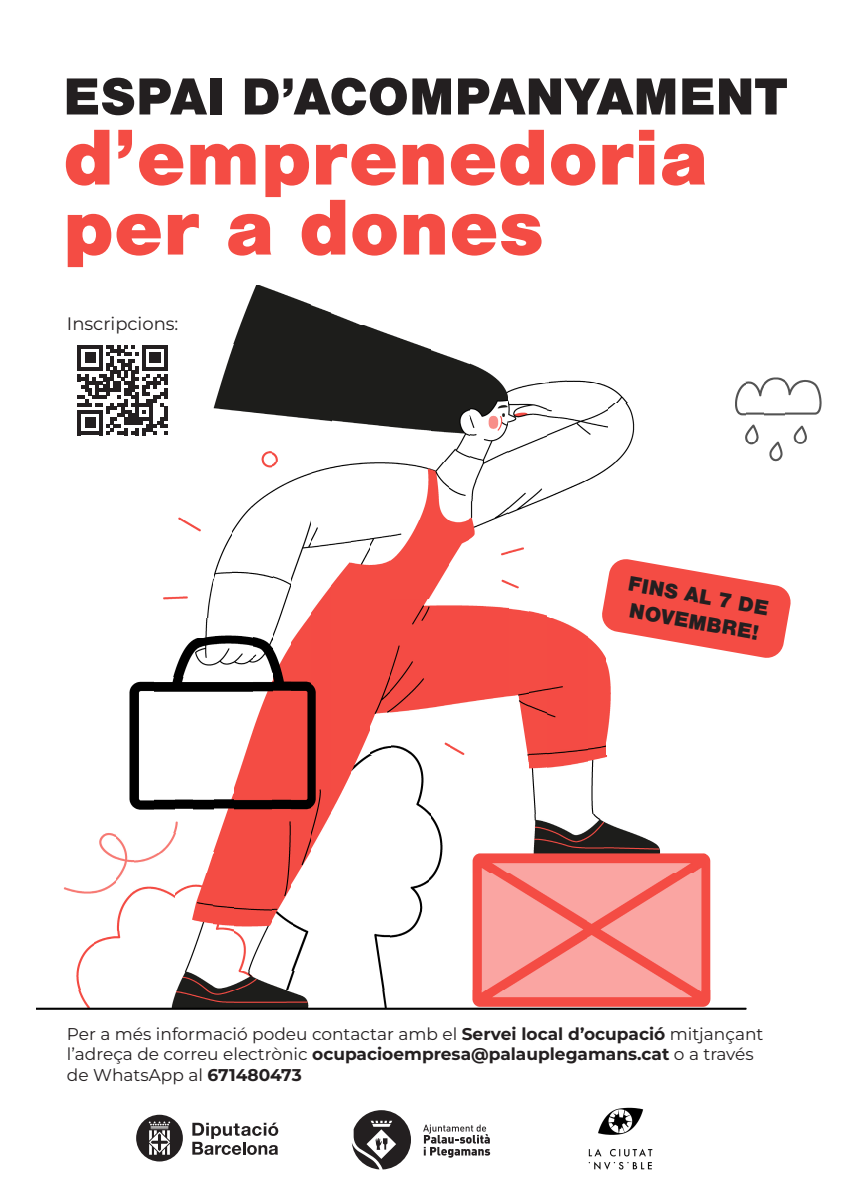
<style>
.page{position:relative;width:842px;height:1191px;background:#fff}
.page>*{position:absolute;margin:0;border:0;box-sizing:border-box;transform-origin:0 0}
.t1{font:900 82px "Nimbus San";color:#f44c44}
.t2{font:900 54px "Nimbus San";color:#231f20}
.t3{font:900 21.7px/26px "Nimbus San";color:#231f20}
.t4{font:18px "Montserrat";color:#231f20}
.t5{font:17px/20.4px "Montserrat";color:#231f20}
.s1{font-weight:700}
</style>
<div class="page">
<svg style="left:423px;top:1124px;width:67px;height:33px"></svg>
<svg style="left:352px;top:1110px;width:59px;height:59px"></svg>
<img style="left:36px;top:989px;width:711px;height:20px">
<img style="left:76px;top:942px;width:19px;height:47px">
<img style="left:174px;top:872px;width:39px;height:117px">
<img style="left:213px;top:969px;width:82px;height:20px">
<img style="left:374px;top:933px;width:16px;height:56px">
<img style="left:472px;top:852px;width:239px;height:137px">
<img style="left:233px;top:715px;width:40px;height:255px">
<img style="left:292px;top:922px;width:17px;height:48px">
<img style="left:95px;top:931px;width:26px;height:14px">
<img style="left:213px;top:795px;width:20px;height:137px">
<img style="left:390px;top:911px;width:32px;height:27px">
<img style="left:115px;top:834px;width:19px;height:97px">
<img style="left:272px;top:576px;width:20px;height:355px">
<img style="left:63px;top:881px;width:52px;height:13px">
<img style="left:134px;top:852px;width:40px;height:46px">
<img style="left:410px;top:877px;width:20px;height:34px">
<img style="left:292px;top:520px;width:20px;height:363px">
<img style="left:430px;top:813px;width:13px;height:67px">
<img style="left:99px;top:833px;width:16px;height:26px">
<img style="left:207px;top:855px;width:6px;height:17px">
<img style="left:160px;top:832px;width:16px;height:20px">
<img style="left:312px;top:586px;width:19px;height:261px">
<img style="left:533px;top:813px;width:113px;height:39px">
<img style="left:646px;top:838px;width:14px;height:14px">
<img style="left:174px;top:799px;width:19px;height:34px">
<img style="left:410px;top:751px;width:20px;height:65px">
<img style="left:129px;top:681px;width:25px;height:129px">
<img style="left:154px;top:799px;width:20px;height:11px">
<img style="left:193px;top:799px;width:20px;height:11px">
<img style="left:331px;top:541px;width:20px;height:271px">
<img style="left:528px;top:611px;width:20px;height:202px">
<img style="left:588px;top:637px;width:19px;height:176px">
<img style="left:351px;top:538px;width:20px;height:234px">
<img style="left:391px;top:745px;width:19px;height:9px">
<img style="left:450px;top:745px;width:15px;height:10px">
<img style="left:509px;top:582px;width:19px;height:175px">
<img style="left:548px;top:617px;width:40px;height:151px">
<img style="left:371px;top:535px;width:20px;height:219px">
<img style="left:444px;top:742px;width:6px;height:5px">
<img style="left:607px;top:664px;width:4px;height:72px">
<img style="left:253px;top:617px;width:20px;height:98px">
<img style="left:390px;top:598px;width:119px;height:117px">
<img style="left:154px;top:676px;width:99px;height:16px">
<img style="left:174px;top:637px;width:79px;height:39px">
<img style="left:205px;top:617px;width:44px;height:20px">
<img style="left:163px;top:580px;width:50px;height:37px">
<img style="left:213px;top:529px;width:20px;height:54px">
<img style="left:390px;top:520px;width:59px;height:78px">
<img style="left:501px;top:579px;width:8px;height:6px">
<img style="left:233px;top:571px;width:40px;height:7px">
<img style="left:449px;top:519px;width:20px;height:45px">
<img style="left:312px;top:527px;width:20px;height:32px">
<img style="left:469px;top:500px;width:39px;height:56px">
<img style="left:508px;top:547px;width:16px;height:7px">
<img style="left:180px;top:520px;width:21px;height:12px">
<img style="left:233px;top:506px;width:19px;height:26px">
<img style="left:178px;top:517px;width:6px;height:3px">
<img style="left:252px;top:451px;width:20px;height:57px">
<img style="left:410px;top:461px;width:40px;height:59px">
<img style="left:508px;top:488px;width:40px;height:27px">
<img style="left:272px;top:461px;width:40px;height:32px">
<img style="left:449px;top:480px;width:28px;height:20px">
<img style="left:548px;top:481px;width:38px;height:17px">
<img style="left:312px;top:462px;width:98px;height:12px">
<img style="left:469px;top:363px;width:39px;height:118px">
<img style="left:585px;top:461px;width:33px;height:20px">
<img style="left:272px;top:452px;width:6px;height:9px">
<img style="left:430px;top:349px;width:39px;height:112px">
<img style="left:508px;top:383px;width:40px;height:70px">
<img style="left:607px;top:402px;width:28px;height:59px">
<img style="left:746px;top:441px;width:60px;height:20px">
<img style="left:332px;top:324px;width:98px;height:107px">
<img style="left:548px;top:409px;width:59px;height:27px">
<img style="left:745px;top:381px;width:19px;height:60px">
<img style="left:785px;top:380px;width:37px;height:61px">
<img style="left:213px;top:344px;width:119px;height:78px">
<img style="left:735px;top:383px;width:10px;height:33px">
<img style="left:764px;top:377px;width:21px;height:39px">
<img style="left:548px;top:380px;width:19px;height:4px">
<img style="left:594px;top:383px;width:33px;height:19px">
<img style="left:567px;top:380px;width:30px;height:3px">
<img style="left:233px;top:285px;width:79px;height:59px">
<img style="left:312px;top:305px;width:20px;height:39px">
<img style="left:331px;top:305px;width:27px;height:19px">
<svg style="left:601px;top:559px;width:190px;height:100px"></svg>
<svg style="left:192px;top:1122px;width:86px;height:32px"></svg>
<svg style="left:136px;top:1114px;width:47px;height:47px"></svg>
<img style="left:588px;top:1107px;width:65px;height:63px">
<svg style="left:78px;top:345px;width:90px;height:90px"></svg>
<p class="t2" style="left:63px;top:66px;width:725px">ESPAI D’ACOMPANYAMENT</p>
<p class="t1" style="left:63px;top:110px;width:647px">d’emprenedoria</p>
<p class="t1" style="left:63px;top:180px;width:482px">per a dones</p>
<p class="t4" style="left:67px;top:311px;width:113px">Inscripcions:</p>
<p class="t3" style="left:631px;top:570px;width:144px;rotate:10deg">FINS AL 7 DE<br>NOVEMBRE!</p>
<p class="t5" style="left:67px;top:1023px;width:698px">Per a més informació podeu contactar amb el <span class="s1">Servei local d’ocupació</span> mitjançant l’adreça de correu electrònic <span class="s1">ocupacioempresa@palauplegamans.cat</span> o a través de WhatsApp al <span class="s1">671480473</span></p>
</div>
